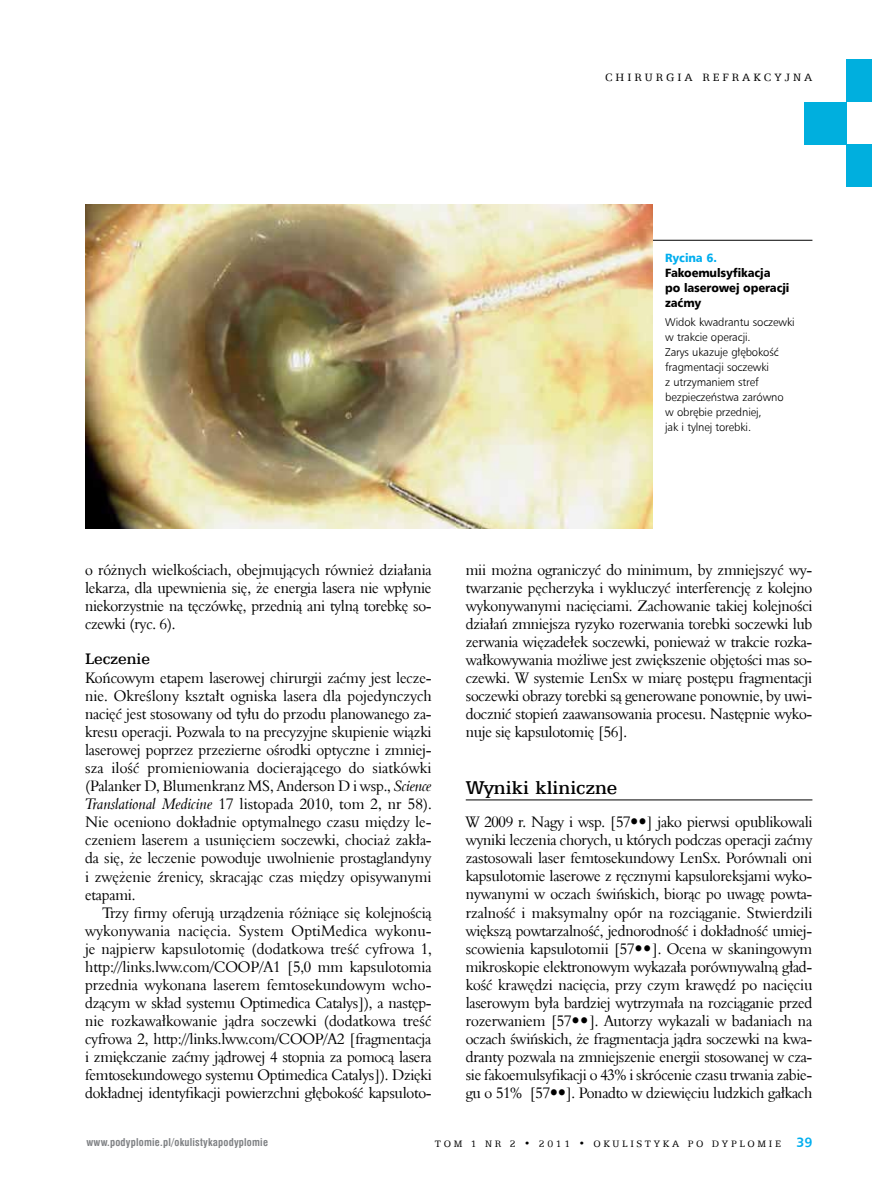
<style>
.page{position:relative;width:872px;height:1191px;background:#fff}
.page>*{position:absolute;margin:0;border:0;box-sizing:border-box;transform-origin:0 0}
.t1{font:21px "Egyptian 505 Md EU";color:#000}
.t2{font:17.25px "Egyptian 505 Md EU";color:#000}
.t3{font:15.6px/18px "Aldine 401 EU";letter-spacing:-.02em;color:#000;text-align:justify;scale:.96 1}
.t4{font:12px/15px "Humnst 777 Blk EU";letter-spacing:-.01em;color:#000;scale:.95 1}
.t5{font:12px "Egyptian 505 EU";letter-spacing:.25em;color:#000}
.t6{font:12px "Humnst 777 Blk EU";letter-spacing:-.01em;color:#00aeef;scale:.95 1}
.t7{font:11.25px/15px "Humnst 777 Lt EU";letter-spacing:-.01em;color:#000}
.t8{font:700 10.5px "Swis 721 Cn EU";letter-spacing:.02em;color:#808285}
.t9{font:10.5px "Egyptian 505 EU";letter-spacing:.25em;color:#000}
.s1{font-style:italic}
.s2{font-family:"Humnst 777 EU";font-weight:700;font-size:13.5px;color:#00aeef}
</style>
<div class="page">
<div style="left:846px;top:60px;width:26px;height:42px;background:#00afde"></div>
<div style="left:804px;top:102px;width:42px;height:43px;background:#00afde"></div>
<div style="left:846px;top:145px;width:26px;height:42px;background:#00afde"></div>
<hr style="left:466px;top:799px;width:346px;height:1px;background:#000">
<hr style="left:650px;top:240px;width:162px;height:1px;background:#000">
<img style="left:85px;top:204px;width:568px;height:324px">
<p class="t5" style="left:605px;top:71px;width:209px">CHIRURGIA REFRAKCYJNA</p>
<p class="t6" style="left:665px;top:250px;width:56px">Rycina 6.</p>
<p class="t4" style="left:665px;top:265px;width:132px">Fakoemulsyfikacja<br>po laserowej operacji zaćmy</p>
<p class="t7" style="left:665px;top:315px;width:131px">Widok kwadrantu soczewki w trakcie operacji.<br>Zarys ukazuje głębokość fragmentacji soczewki<br>z utrzymaniem stref bezpieczeństwa zarówno w obrębie przedniej,<br>jak i tylnej torebki.</p>
<p class="t3" style="left:85px;top:561px;width:362px">o różnych wielkościach, obejmujących również działania lekarza, dla upewnienia się, że energia lasera nie wpłynie niekorzystnie na tęczówkę, przednią ani tylną torebkę so&shy;czewki (ryc. 6).</p>
<p class="t2" style="left:85px;top:648px;width:66px">Leczenie</p>
<p class="t3" style="left:85px;top:669px;width:363px">Końcowym etapem laserowej chirurgii zaćmy jest lecze&shy;nie. Określony kształt ogniska lasera dla pojedynczych nacięć jest stosowany od tyłu do przodu planowanego za&shy;kresu operacji. Pozwala to na precyzyjne skupienie wiązki laserowej poprzez przezierne ośrodki optyczne i zmniej&shy;sza ilość promieniowania docierającego do siatkówki (Palanker D, Blumenkranz MS, Anderson D i wsp., <span class="s1">Science Translational Medicine</span> 17 listopada 2010, tom 2, nr 58).<br>Nie oceniono dokładnie optymalnego czasu między le&shy;czeniem laserem a usunięciem soczewki, chociaż zakła&shy;da się, że leczenie powoduje uwolnienie prostaglandyny i zwężenie źrenicy, skracając czas między opisywanymi etapami.</p>
<p class="t3" style="left:85px;top:903px;width:363px;text-indent:17px">Trzy firmy oferują urządzenia różniące się kolejnością wykonywania nacięcia. System OptiMedica wykonu&shy;je najpierw kapsulotomię (dodatkowa treść cyfrowa 1, http://links.lww.com/COOP/A1 [5,0 mm kapsulotomia przednia wykonana laserem femtosekundowym wcho&shy;dzącym w skład systemu Optimedica Catalys]), a następ&shy;nie rozkawałkowanie jądra soczewki (dodatkowa treść cyfrowa 2, http://links.lww.com/COOP/A2 [fragmentacja i zmiękczanie zaćmy jądrowej 4 stopnia za pomocą lasera femtosekundowego systemu Optimedica Catalys]). Dzięki dokładnej identyfikacji powierzchni głębokość kapsuloto-</p>
<p class="t3" style="left:466px;top:561px;width:363px">mii można ograniczyć do minimum, by zmniejszyć wy&shy;twarzanie pęcherzyka i wykluczyć interferencję z kolejno wykonywanymi nacięciami. Zachowanie takiej kolejności działań zmniejsza ryzyko rozerwania torebki soczewki lub zerwania więzadełek soczewki, ponieważ w trakcie rozka&shy;wałkowywania możliwe jest zwiększenie objętości mas so&shy;czewki. W systemie LenSx w miarę postępu fragmentacji soczewki obrazy torebki są generowane ponownie, by uwi&shy;docznić stopień zaawansowania procesu. Następnie wyko&shy;nuje się kapsulotomię [56].</p>
<h1 class="t1" style="left:466px;top:775px;width:153px">Wyniki kliniczne</h1>
<p class="t3" style="left:466px;top:813px;width:363px">W 2009 r. Nagy i wsp. [57 ] jako pierwsi opublikowali wyniki leczenia chorych, u których podczas operacji zaćmy zastosowali laser femtosekundowy LenSx. Porównali oni kapsulotomie laserowe z ręcznymi kapsuloreksjami wyko&shy;nywanymi w oczach świńskich, biorąc po uwagę powta&shy;rzalność i maksymalny opór na rozciąganie. Stwierdzili większą powtarzalność, jednorodność i dokładność umiej&shy;scowienia kapsulotomii [57 ]. Ocena w skaningowym mikroskopie elektronowym wykazała porównywalną gład&shy;kość krawędzi nacięcia, przy czym krawędź po nacięciu laserowym była bardziej wytrzymała na rozciąganie przed rozerwaniem [57 ]. Autorzy wykazali w badaniach na oczach świńskich, że fragmentacja jądra soczewki na kwa&shy;dranty pozwala na zmniejszenie energii stosowanej w cza&shy;sie fakoemulsyfikacji o 43% i skrócenie czasu trwania zabie&shy;gu o 51% [57 ]. Ponadto w dziewięciu ludzkich gałkach</p>
<p class="t8" style="left:86px;top:1136px;width:183px">www.podyplomie.pl/okulistykapodyplomie</p>
<p class="t9" style="left:435px;top:1137px;width:379px">TOM 1 NR 2 • 2011 • OKULISTYKA PO DYPLOMIE <span class="s2">39</span></p>
</div>
